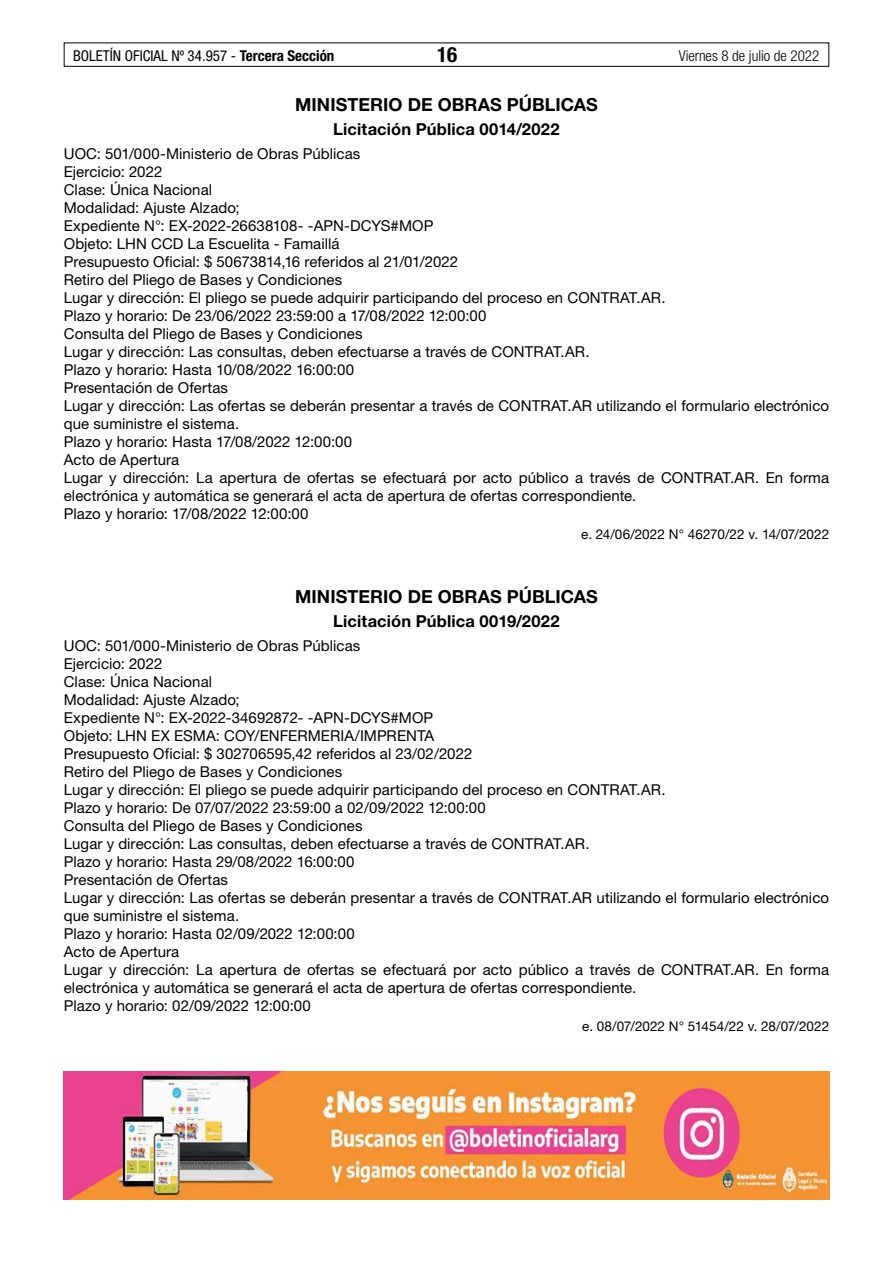
<style>
.page{position:relative;width:893px;height:1263px;background:#fff}
.page>*{position:absolute;margin:0;border:0;box-sizing:border-box;transform-origin:0 0}
.t1{font:700 condensed 21px "Helvetica Neue LT Std";color:#000}
.t2{font:700 18px "Helvetica Neue LT Std";letter-spacing:.005em;color:#000}
.t3{font:700 16.5px "Helvetica Neue LT Std";letter-spacing:.01em;color:#000}
.t4{font:15px/18px "Helvetica Neue LT Std";letter-spacing:.005em;color:#000}
.t5{font:condensed 15px "Helvetica Neue LT Std";color:#000}
.t6{font:300 condensed 15px "Helvetica Neue LT Std";color:#000}
.t7{font:13.5px "Helvetica Neue LT Std";letter-spacing:.005em;color:#000}
.s1{font-weight:700}
</style>
<div class="page">
<div style="left:64px;top:43px;width:765px;height:24px;border:1px solid #000"></div>
<img style="left:64px;top:1072px;width:765px;height:127px">
<p class="t5" style="left:73px;top:47px;width:263px">BOLETÍN OFICIAL Nº 34.957 - <span class="s1">Tercera Sección</span></p>
<h1 class="t1" style="left:437px;top:42px;width:22px">16</h1>
<p class="t6" style="left:679px;top:47px;width:142px">Viernes 8 de julio de 2022</p>
<p class="t2" style="left:295px;top:93px;width:304px">MINISTERIO DE OBRAS PÚBLICAS</p>
<p class="t3" style="left:333px;top:119px;width:228px">Licitación Pública 0014/2022</p>
<p class="t4" style="left:64px;top:145px;width:767px">UOC: 501/000-Ministerio de Obras Públicas<br>Ejercicio: 2022<br>Clase: Única Nacional<br>Modalidad: Ajuste Alzado;<br>Expediente N°: EX-2022-26638108- -APN-DCYS#MOP<br>Objeto: LHN CCD La Escuelita - Famaillá<br>Presupuesto Oficial: $ 50673814,16 referidos al 21/01/2022<br>Retiro del Pliego de Bases y Condiciones<br>Lugar y dirección: El pliego se puede adquirir participando del proceso en CONTRAT.AR.<br>Plazo y horario: De 23/06/2022 23:59:00 a 17/08/2022 12:00:00<br>Consulta del Pliego de Bases y Condiciones<br>Lugar y dirección: Las consultas, deben efectuarse a través de CONTRAT.AR.<br>Plazo y horario: Hasta 10/08/2022 16:00:00<br>Presentación de Ofertas<br>Lugar y dirección: Las ofertas se deberán presentar a través de CONTRAT.AR utilizando el formulario electrónico que suministre el sistema.<br>Plazo y horario: Hasta 17/08/2022 12:00:00<br>Acto de Apertura<br>Lugar y dirección: La apertura de ofertas se efectuará por acto público a través de CONTRAT.AR. En forma electrónica y automática se generará el acta de apertura de ofertas correspondiente.<br>Plazo y horario: 17/08/2022 12:00:00</p>
<p class="t7" style="left:581px;top:526px;width:250px">e. 24/06/2022 N° 46270/22 v. 14/07/2022</p>
<p class="t2" style="left:295px;top:585px;width:304px">MINISTERIO DE OBRAS PÚBLICAS</p>
<p class="t3" style="left:333px;top:611px;width:228px">Licitación Pública 0019/2022</p>
<p class="t4" style="left:64px;top:637px;width:767px">UOC: 501/000-Ministerio de Obras Públicas<br>Ejercicio: 2022<br>Clase: Única Nacional<br>Modalidad: Ajuste Alzado;<br>Expediente N°: EX-2022-34692872- -APN-DCYS#MOP<br>Objeto: LHN EX ESMA: COY/ENFERMERIA/IMPRENTA<br>Presupuesto Oficial: $ 302706595,42 referidos al 23/02/2022<br>Retiro del Pliego de Bases y Condiciones<br>Lugar y dirección: El pliego se puede adquirir participando del proceso en CONTRAT.AR.<br>Plazo y horario: De 07/07/2022 23:59:00 a 02/09/2022 12:00:00<br>Consulta del Pliego de Bases y Condiciones<br>Lugar y dirección: Las consultas, deben efectuarse a través de CONTRAT.AR.<br>Plazo y horario: Hasta 29/08/2022 16:00:00<br>Presentación de Ofertas<br>Lugar y dirección: Las ofertas se deberán presentar a través de CONTRAT.AR utilizando el formulario electrónico que suministre el sistema.<br>Plazo y horario: Hasta 02/09/2022 12:00:00<br>Acto de Apertura<br>Lugar y dirección: La apertura de ofertas se efectuará por acto público a través de CONTRAT.AR. En forma electrónica y automática se generará el acta de apertura de ofertas correspondiente.<br>Plazo y horario: 02/09/2022 12:00:00</p>
<p class="t7" style="left:582px;top:1018px;width:249px">e. 08/07/2022 N° 51454/22 v. 28/07/2022</p>
</div>
